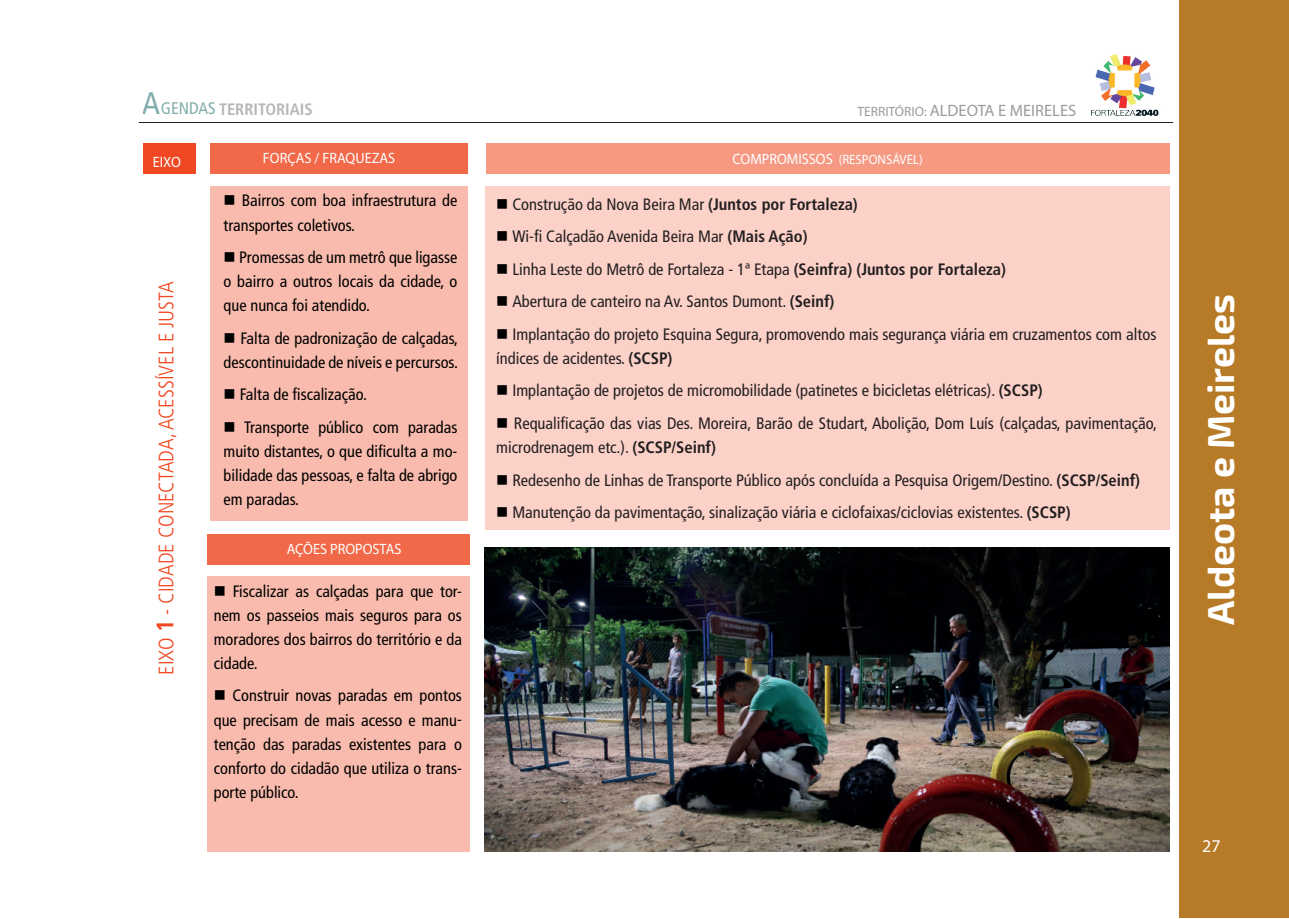
<style>
.page{position:relative;width:1289px;height:919px;background:#fff}
.page>*{position:absolute;margin:0;border:0;box-sizing:border-box;transform-origin:0 0}
.t1{font:700 37.5px "Exo 2.0";color:#fff}
.t2{font:300 condensed 21px "Frutiger LT Std";color:#f04822}
.t3{font:18px "Myriad Pro";color:#fff}
.t4{font:condensed 16.5px/24px "Frutiger LT Std";color:#231f20}
.t5{font:condensed 16.5px/24px "Frutiger LT Std";color:#000;text-align:justify}
.t6{font:16.5px "Myriad Pro";color:#999b9e}
.t7{font:700 condensed 16.5px "Frutiger LT Std";color:#6c6d70}
.t8{font:15px "Myriad Pro";color:#fff;scale:.95 1}
.t9{font:13.5px "Myriad Pro";color:#fff;scale:.95 1}
.s1{font-weight:400;font-size:31.2px;color:#025958}
.s2{font-weight:400;font-size:16.8px;color:#025958}
.s3{font-size:13.5px}
.s4{font-weight:700;font-size:24px}
.s5{font-size:15px}
.s6{color:#000}
.s7{font-weight:700}
</style>
<div class="page">
<div style="left:1179px;top:0;width:109px;height:917px;background:#b77a27"></div>
<img style="left:1091px;top:54px;width:68px;height:62px">
<hr style="left:139px;top:122px;width:1034px;height:1px;background:#231f20">
<div style="left:485px;top:185px;width:684px;height:344px;background:#fbd1c8"></div>
<div style="left:207px;top:576px;width:263px;height:275px;background:#f9bbad"></div>
<div style="left:210px;top:186px;width:257px;height:334px;background:#f9bbad"></div>
<div style="left:210px;top:143px;width:257px;height:31px;background:#f26949"></div>
<div style="left:143px;top:143px;width:53px;height:31px;background:#f04822"></div>
<div style="left:207px;top:533px;width:263px;height:31px;background:#f26949"></div>
<div style="left:486px;top:143px;width:683px;height:31px;background:#f69983"></div>
<img style="left:485px;top:547px;width:684px;height:304px">
<p class="t7" style="left:143px;top:99px;width:171px"><span class="s1">A</span><span class="s2">GENDAS</span> TERRITORIAIS</p>
<p class="t6" style="left:857px;top:100px;width:220px"><span class="s3">TERRITÓRIO:</span> ALDEOTA E MEIRELES</p>
<p class="t8" style="left:153px;top:152px;width:31px">EIXO</p>
<p class="t8" style="left:263px;top:149px;width:141px">FORÇAS / FRAQUEZAS</p>
<p class="t2" style="left:154px;top:674px;width:395px;rotate:-90deg">EIXO <span class="s4">1</span> - CIDADE CONECTADA, ACESSÍVEL E JUSTA</p>
<p class="t5" style="left:224px;top:189px;width:235px">■ Bairros com boa infraestrutura de transportes coletivos.</p>
<p class="t5" style="left:224px;top:245px;width:235px">■ Promessas de um metrô que ligasse o bairro a outros locais da cidade, o que nunca foi atendido.</p>
<p class="t5" style="left:224px;top:326px;width:236px">■ Falta de padronização de calçadas, descontinuidade de níveis e percursos.</p>
<p class="t5" style="left:224px;top:382px;width:145px">■ Falta de fiscalização.</p>
<p class="t5" style="left:224px;top:415px;width:235px">■ Transporte público com paradas muito distantes, o que dificulta a mo&shy;bilidade das pessoas, e falta de abrigo em paradas.</p>
<p class="t8" style="left:287px;top:539px;width:122px">AÇÕES PROPOSTAS</p>
<p class="t5" style="left:214px;top:579px;width:249px">■ Fiscalizar as calçadas para que tor&shy;nem os passeios mais seguros para os moradores dos bairros do território e da cidade.</p>
<p class="t5" style="left:214px;top:683px;width:249px">■ Construir novas paradas em pontos que precisam de mais acesso e manu&shy;tenção das paradas existentes para o conforto do cidadão que utiliza o trans&shy;porte público.</p>
<p class="t9" style="left:732px;top:151px;width:202px"><span class="s5">COMPROMISSOS</span> (RESPONSÁVEL)</p>
<p class="t4" style="left:496px;top:192px;width:363px"><span class="s6">■</span> Construção da Nova Beira Mar <span class="s7">(Juntos por Fortaleza)</span></p>
<p class="t4" style="left:496px;top:224px;width:313px"><span class="s6">■</span> Wi-fi Calçadão Avenida Beira Mar <span class="s7">(Mais Ação)</span></p>
<p class="t4" style="left:496px;top:257px;width:511px"><span class="s6">■</span> Linha Leste do Metrô de Fortaleza - 1ª Etapa <span class="s7">(Seinfra) (Juntos por Fortaleza)</span></p>
<p class="t4" style="left:496px;top:290px;width:340px"><span class="s6">■</span> Abertura de canteiro na Av. Santos Dumont. <span class="s7">(Seinf)</span></p>
<p class="t4" style="left:496px;top:322px;width:661px"><span class="s6">■</span> Implantação do projeto Esquina Segura, promovendo mais segurança viária em cruzamentos com altos índices de acidentes. <span class="s7">(SCSP)</span></p>
<p class="t4" style="left:496px;top:379px;width:548px"><span class="s6">■</span> Implantação de projetos de micromobilidade (patinetes e bicicletas elétricas). <span class="s7">(SCSP)</span></p>
<p class="t4" style="left:496px;top:411px;width:662px"><span class="s6">■</span> Requalificação das vias Des. Moreira, Barão de Studart, Abolição, Dom Luís (calçadas, pavimentação, microdrenagem etc.). <span class="s7">(SCSP/Seinf)</span></p>
<p class="t4" style="left:496px;top:468px;width:645px"><span class="s6">■</span> Redesenho de Linhas de Transporte Público após concluída a Pesquisa Origem/Destino. <span class="s7">(SCSP/Seinf)</span></p>
<p class="t4" style="left:496px;top:500px;width:576px"><span class="s6">■</span> Manutenção da pavimentação, sinalização viária e ciclofaixas/ciclovias existentes. <span class="s7">(SCSP)</span></p>
<h1 class="t1" style="left:1198px;top:625px;width:333px;rotate:-90deg">Aldeota e Meireles</h1>
<p class="t3" style="left:1202px;top:834px;width:20px">27</p>
</div>
